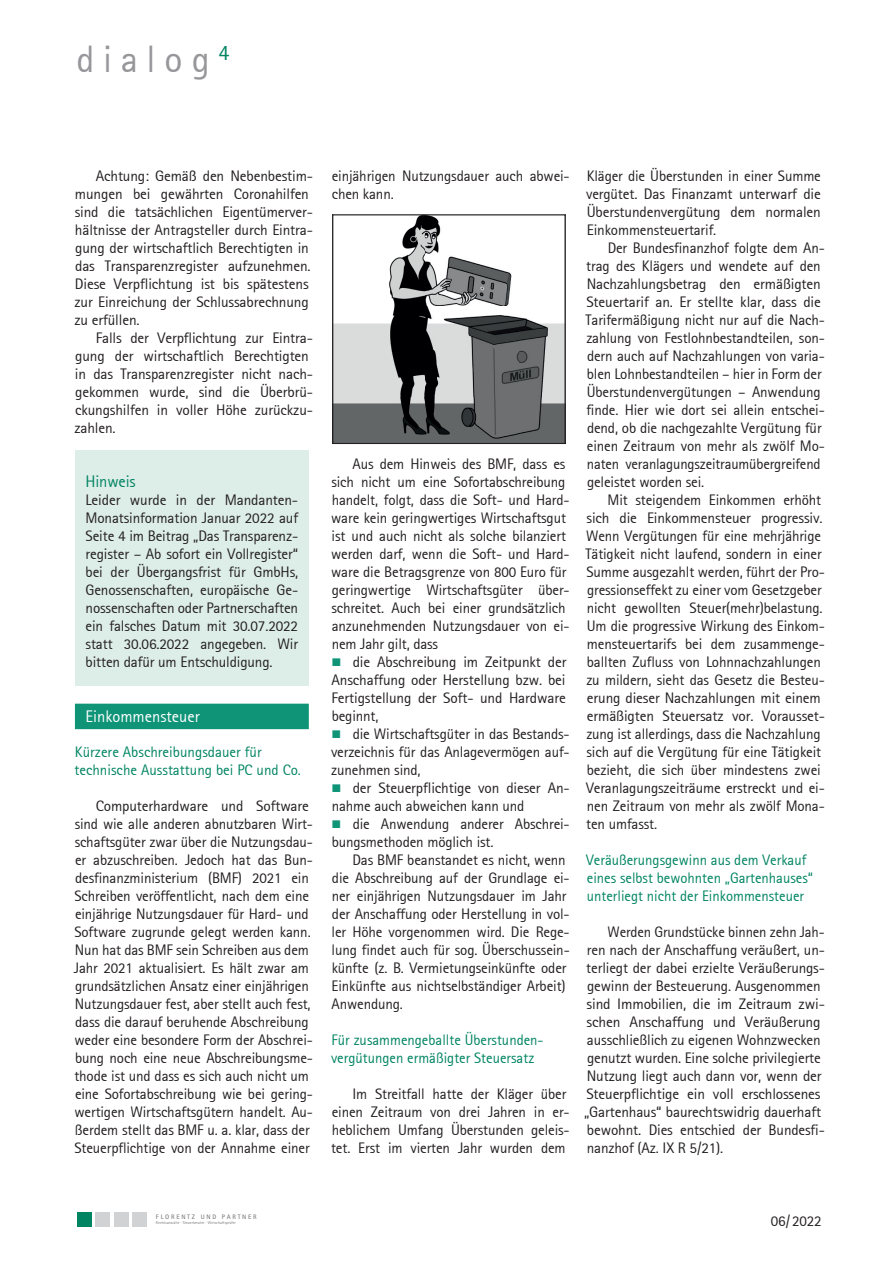
<style>
.page{position:relative;width:893px;height:1263px;background:#fff}
.page>*{position:absolute;margin:0;border:0;box-sizing:border-box;transform-origin:0 0}
.t1{font:37.5px "Rot Sa Ser";letter-spacing:.23em;color:#97979b}
.t2{font:16.5px "Rot Sa Ser";color:#fff}
.t3{font:16.5px "Rot Sa Ser";letter-spacing:-.01em;color:#008462}
.t4{font:15px/18px "Rot Sa Ser";letter-spacing:-.01em;color:#231f20}
.t5{font:15px/18px "Rot Sa Ser";color:#008462}
.t6{font:700 6.45px "Rotis Sans Serif";letter-spacing:.27em;color:#808083}
.t7{font:4.05px "Rotis Sans Serif";color:#808083}
</style>
<div class="page">
<div style="left:77px;top:1212px;width:15px;height:14px;background:#008462"></div>
<div style="left:95px;top:1212px;width:15px;height:14px;background:#d1d2d4"></div>
<div style="left:114px;top:1212px;width:15px;height:14px;background:#d1d2d4"></div>
<div style="left:132px;top:1212px;width:15px;height:14px;background:#d1d2d4"></div>
<div style="left:75px;top:704px;width:234px;height:25px;background:#0f9478"></div>
<div style="left:75px;top:451px;width:234px;height:235px;background:#ddede8"></div>
<img style="left:334px;top:216px;width:230px;height:226px">
<div style="left:332px;top:214px;width:234px;height:230px;border:1px solid #231f20"></div>
<h1 class="t1" style="left:77px;top:37px;width:154px">dialog <sup>4</sup></h1>
<p class="t4" style="left:74px;top:166px;width:240px;text-indent:21px">Achtung: Gemäß den Nebenbestim&shy;mungen bei gewährten Coronahilfen sind die tatsächlichen Eigentümerver&shy;hältnisse der Antragsteller durch Eintra&shy;gung der wirtschaftlich Berechtigten in das Transparenzregister aufzunehmen.<br>Diese Verpflichtung ist bis spätestens zur Einreichung der Schlussabrechnung zu erfüllen.</p>
<p class="t4" style="left:74px;top:328px;width:240px;text-indent:21px">Falls der Verpflichtung zur Eintra&shy;gung der wirtschaftlich Berechtigten in das Transparenzregister nicht nach&shy;gekommen wurde, sind die Überbrü&shy;ckungshilfen in voller Höhe zurückzu&shy;zahlen.</p>
<p class="t3" style="left:86px;top:471px;width:52px">Hinweis</p>
<p class="t4" style="left:86px;top:490px;width:214px;text-align:justify">Leider wurde in der Mandanten-Monatsinformation Januar 2022 auf Seite 4 im Beitrag „Das Transparenz&shy;register – Ab sofort ein Vollregister“ bei der Übergangsfrist für GmbHs, Genossenschaften, europäische Ge&shy;nossenschaften oder Partnerschaften ein falsches Datum mit 30.07.2022 statt 30.06.2022 angegeben. Wir bitten dafür um Entschuldigung.</p>
<p class="t2" style="left:86px;top:707px;width:116px">Einkommensteuer</p>
<p class="t5" style="left:74px;top:742px;width:228px">Kürzere Abschreibungsdauer für technische Ausstattung bei PC und Co.</p>
<p class="t4" style="left:74px;top:796px;width:241px;text-indent:22px">Computerhardware und Software sind wie alle anderen abnutzbaren Wirt&shy;schaftsgüter zwar über die Nutzungsdau&shy;er abzuschreiben. Jedoch hat das Bun&shy;desfinanzministerium (BMF) 2021 ein Schreiben veröffentlicht, nach dem eine einjährige Nutzungsdauer für Hard- und Software zugrunde gelegt werden kann.<br>Nun hat das BMF sein Schreiben aus dem Jahr 2021 aktualisiert. Es hält zwar am grundsätzlichen Ansatz einer einjährigen Nutzungsdauer fest, aber stellt auch fest, dass die darauf beruhende Abschreibung weder eine besondere Form der Abschrei&shy;bung noch eine neue Abschreibungsme&shy;thode ist und dass es sich auch nicht um eine Sofortabschreibung wie bei gering&shy;wertigen Wirtschaftsgütern handelt. Au&shy;ßerdem stellt das BMF u. a. klar, dass der Steuerpflichtige von der Annahme einer</p>
<p class="t4" style="left:332px;top:166px;width:240px">einjährigen Nutzungsdauer auch abwei&shy;chen kann.</p>
<p class="t4" style="left:331px;top:454px;width:240px;text-indent:21px">Aus dem Hinweis des BMF, dass es sich nicht um eine Sofortabschreibung handelt, folgt, dass die Soft- und Hard&shy;ware kein geringwertiges Wirtschaftsgut ist und auch nicht als solche bilanziert werden darf, wenn die Soft- und Hard&shy;ware die Betragsgrenze von 800 Euro für geringwertige Wirtschaftsgüter über&shy;schreitet. Auch bei einer grundsätzlich anzunehmenden Nutzungsdauer von ei&shy;nem Jahr gilt, dass</p>
<p class="t4" style="left:332px;top:652px;width:237px;text-align:justify;text-indent:21px">die Abschreibung im Zeitpunkt der Anschaffung oder Herstellung bzw. bei Fertigstellung der Soft- und Hardware beginnt,</p>
<p class="t4" style="left:331px;top:724px;width:240px;text-align:justify;text-indent:22px">die Wirtschaftsgüter in das Bestands&shy;verzeichnis für das Anlagevermögen auf&shy;zunehmen sind,</p>
<p class="t4" style="left:332px;top:778px;width:240px;text-indent:21px">der Steuerpflichtige von dieser An&shy;nahme auch abweichen kann und</p>
<p class="t4" style="left:332px;top:814px;width:239px;text-indent:21px">die Anwendung anderer Abschrei&shy;bungsmethoden möglich ist.</p>
<p class="t4" style="left:332px;top:850px;width:240px;text-indent:21px">Das BMF beanstandet es nicht, wenn die Abschreibung auf der Grundlage ei&shy;ner einjährigen Nutzungsdauer im Jahr der Anschaffung oder Herstellung in vol&shy;ler Höhe vorgenommen wird. Die Rege&shy;lung findet auch für sog. Überschussein&shy;künfte (z. B. Vermietungseinkünfte oder Einkünfte aus nichtselbständiger Arbeit)<br>Anwendung.</p>
<p class="t5" style="left:331px;top:1030px;width:214px">Für zusammengeballte Überstunden&shy;vergütungen ermäßigter Steuersatz</p>
<p class="t4" style="left:331px;top:1084px;width:240px;text-indent:21px">Im Streitfall hatte der Kläger über einen Zeitraum von drei Jahren in er&shy;heblichem Umfang Überstunden geleis&shy;tet. Erst im vierten Jahr wurden dem</p>
<p class="t4" style="left:586px;top:166px;width:236px;text-align:justify">Kläger die Überstunden in einer Summe vergütet. Das Finanzamt unterwarf die Überstundenvergütung dem normalen Einkommensteuertarif.</p>
<p class="t4" style="left:586px;top:238px;width:241px;text-indent:22px">Der Bundesfinanzhof folgte dem An&shy;trag des Klägers und wendete auf den Nachzahlungsbetrag den ermäßigten Steuertarif an. Er stellte klar, dass die Tarifermäßigung nicht nur auf die Nach&shy;zahlung von Festlohnbestandteilen, son&shy;dern auch auf Nachzahlungen von varia&shy;blen Lohnbestandteilen – hier in Form der Überstundenvergütungen – Anwendung finde. Hier wie dort sei allein entschei&shy;dend, ob die nachgezahlte Vergütung für einen Zeitraum von mehr als zwölf Mo&shy;naten veranlagungszeitraumübergreifend geleistet worden sei.</p>
<p class="t4" style="left:586px;top:490px;width:241px;text-indent:22px">Mit steigendem Einkommen erhöht sich die Einkommensteuer progressiv.<br>Wenn Vergütungen für eine mehrjährige Tätigkeit nicht laufend, sondern in einer Summe ausgezahlt werden, führt der Pro&shy;gressionseffekt zu einer vom Gesetzgeber nicht gewollten Steuer(mehr)belastung.<br>Um die progressive Wirkung des Einkom&shy;mensteuertarifs bei dem zusammenge&shy;ballten Zufluss von Lohnnachzahlungen zu mildern, sieht das Gesetz die Besteu&shy;erung dieser Nachzahlungen mit einem ermäßigten Steuersatz vor. Vorausset&shy;zung ist allerdings, dass die Nachzahlung sich auf die Vergütung für eine Tätigkeit bezieht, die sich über mindestens zwei Veranlagungszeiträume erstreckt und ei&shy;nen Zeitraum von mehr als zwölf Mona&shy;ten umfasst.</p>
<p class="t5" style="left:586px;top:850px;width:228px">Veräußerungsgewinn aus dem Verkauf eines selbst bewohnten „Gartenhauses“ unterliegt nicht der Einkommensteuer</p>
<p class="t4" style="left:584px;top:922px;width:242px;text-indent:24px">Werden Grundstücke binnen zehn Jah&shy;ren nach der Anschaffung veräußert, un&shy;terliegt der dabei erzielte Veräußerungs&shy;gewinn der Besteuerung. Ausgenommen sind Immobilien, die im Zeitraum zwi&shy;schen Anschaffung und Veräußerung ausschließlich zu eigenen Wohnzwecken genutzt wurden. Eine solche privilegierte Nutzung liegt auch dann vor, wenn der Steuerpflichtige ein voll erschlossenes „Gartenhaus“ baurechtswidrig dauerhaft bewohnt. Dies entschied der Bundesfi&shy;nanzhof (Az. IX R 5/21).</p>
<p class="t6" style="left:156px;top:1213px;width:102px">FLORENTZ UND PARTNER</p>
<p class="t7" style="left:156px;top:1220px;width:81px">Rechtsanwälte · Steuerberater · Wirtschaftsprüfer</p>
<p class="t4" style="left:771px;top:1212px;width:53px">06/ 2022</p>
</div>
